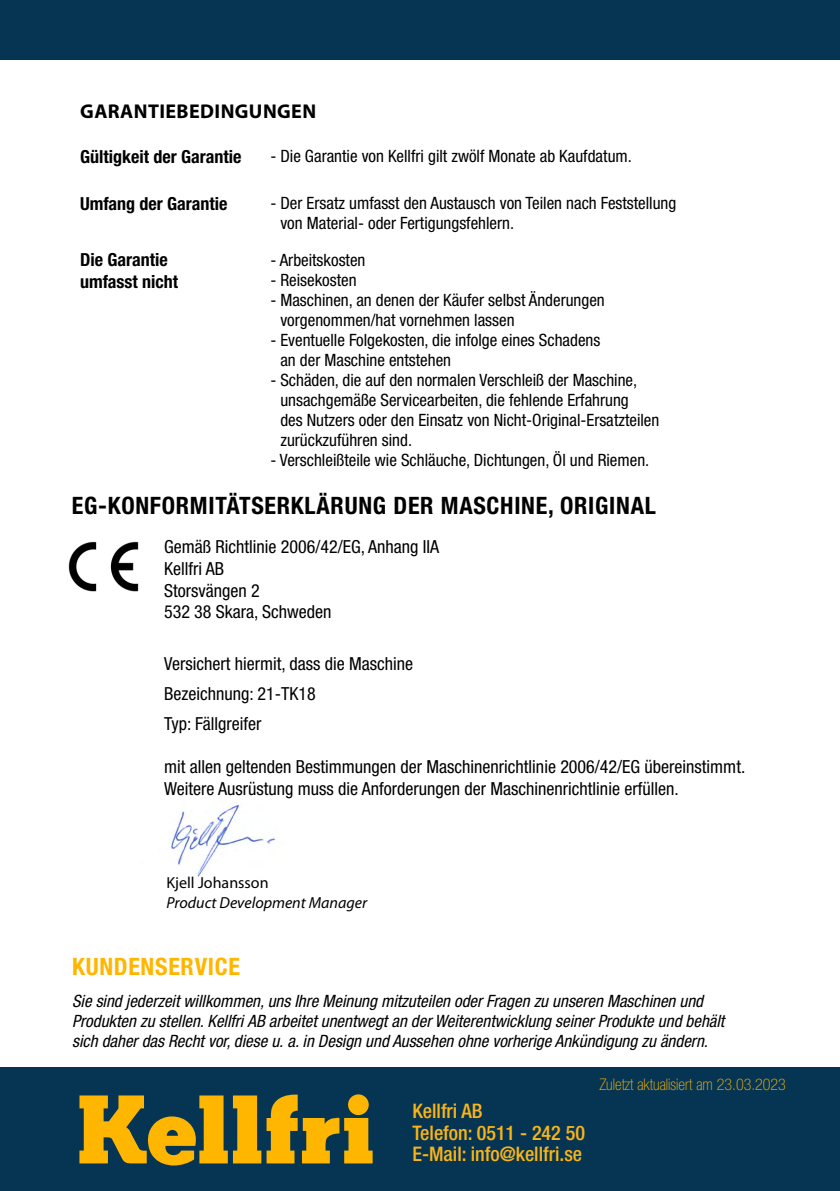
<style>
.page{position:relative;width:840px;height:1191px;background:#fff}
.page>*{position:absolute;margin:0;border:0;box-sizing:border-box;transform-origin:0 0}
.t1{font:700 condensed 24px "Helvetica Neue LT Std";letter-spacing:.03em;color:#000}
.t2{font:700 condensed 24px "Helvetica Neue LT Std";letter-spacing:.03em;color:#ffb600}
.t3{font:500 condensed 20px/21.2px "Helvetica Neue LT Std";color:#fcb515}
.t4{font:700 20px "Myriad Pro";letter-spacing:.02em;color:#000}
.t5{font:condensed 18px/21.6px "Helvetica Neue LT Std";color:#000}
.t6{font:700 condensed 18px/21.6px "Helvetica Neue LT Std";color:#000}
.t7{font:condensed 17px/20px "Helvetica Neue LT Std";color:#000}
.t8{font:italic condensed 17px/20px "Helvetica Neue LT Std";color:#000}
.t9{font:100 condensed 16px "Helvetica Neue LTW1 G";color:#ffb600}
.t10{font:italic 16px "Myriad Pro";color:#000}
.t11{font:16px "Myriad Pro";color:#000}
</style>
<div class="page">
<div style="left:0;top:1067px;width:839px;height:124px;background:#063554"></div>
<div style="left:0;top:0;width:839px;height:60px;background:#063554"></div>
<svg style="left:79px;top:1094px;width:293px;height:71px"></svg>
<img style="left:68px;top:541px;width:71px;height:51px">
<img style="left:171px;top:804px;width:105px;height:73px">
<p class="t4" style="left:80px;top:98px;width:237px">GARANTIEBEDINGUNGEN</p>
<p class="t6" style="left:80px;top:146px;width:163px">Gültigkeit der Garantie</p>
<p class="t7" style="left:270px;top:146px;width:363px">- Die Garantie von Kellfri gilt zwölf Monate ab Kaufdatum.</p>
<p class="t6" style="left:80px;top:192px;width:149px">Umfang der Garantie</p>
<p class="t7" style="left:280px;top:193px;width:397px;text-indent:-10px">- Der Ersatz umfasst den Austausch von Teilen nach Feststellung von Material- oder Fertigungsfehlern.</p>
<p class="t6" style="left:80px;top:249px;width:99px">Die Garantie umfasst nicht</p>
<p class="t7" style="left:270px;top:249px;width:97px">- Arbeitskosten</p>
<p class="t7" style="left:270px;top:269px;width:88px">- Reisekosten</p>
<p class="t7" style="left:280px;top:289px;width:326px;text-indent:-10px">- Maschinen, an denen der Käufer selbst Änderungen vorgenommen/hat vornehmen lassen</p>
<p class="t7" style="left:280px;top:329px;width:321px;text-indent:-10px">- Eventuelle Folgekosten, die infolge eines Schadens an der Maschine entstehen</p>
<p class="t7" style="left:280px;top:369px;width:380px;text-indent:-10px">- Schäden, die auf den normalen Verschleiß der Maschine, unsachgemäße Servicearbeiten, die fehlende Erfahrung<br>des Nutzers oder den Einsatz von Nicht-Original-Ersatzteilen zurückzuführen sind.</p>
<p class="t7" style="left:270px;top:449px;width:380px">- Verschleißteile wie Schläuche, Dichtungen, Öl und Riemen.</p>
<h1 class="t1" style="left:72px;top:491px;width:585px">EG-KONFORMITÄTSERKLÄRUNG DER MASCHINE, ORIGINAL</h1>
<p class="t5" style="left:164px;top:536px;width:276px">Gemäß Richtlinie 2006/42/EG, Anhang IIA<br>Kellfri AB<br>Storsvängen 2<br>532 38 Skara, Schweden</p>
<p class="t5" style="left:164px;top:648px;width:250px;line-height:30px">Versichert hiermit, dass die Maschine<br>Bezeichnung: 21-TK18<br>Typ: Fällgreifer</p>
<p class="t5" style="left:164px;top:755px;width:582px">mit allen geltenden Bestimmungen der Maschinenrichtlinie 2006/42/EG übereinstimmt.<br>Weitere Ausrüstung muss die Anforderungen der Maschinenrichtlinie erfüllen.</p>
<p class="t11" style="left:166px;top:873px;width:104px">Kjell Johansson</p>
<p class="t10" style="left:166px;top:892px;width:202px">Product Development Manager</p>
<h1 class="t2" style="left:72px;top:952px;width:169px">KUNDENSERVICE</h1>
<p class="t8" style="left:72px;top:991px;width:653px">Sie sind jederzeit willkommen, uns Ihre Meinung mitzuteilen oder Fragen zu unseren Maschinen und<br>Produkten zu stellen. Kellfri AB arbeitet unentwegt an der Weiterentwicklung seiner Produkte und behält sich daher das Recht vor, diese u. a. in Design und Aussehen ohne vorherige Ankündigung zu ändern.</p>
<p class="t3" style="left:412px;top:1100px;width:174px">Kellfri AB<br>Telefon: 0511 - 242 50<br>E-Mail: info@kellfri.se</p>
<p class="t9" style="left:599px;top:1075px;width:188px">Zuletzt aktualisiert am 23.03.2023</p>
</div>
